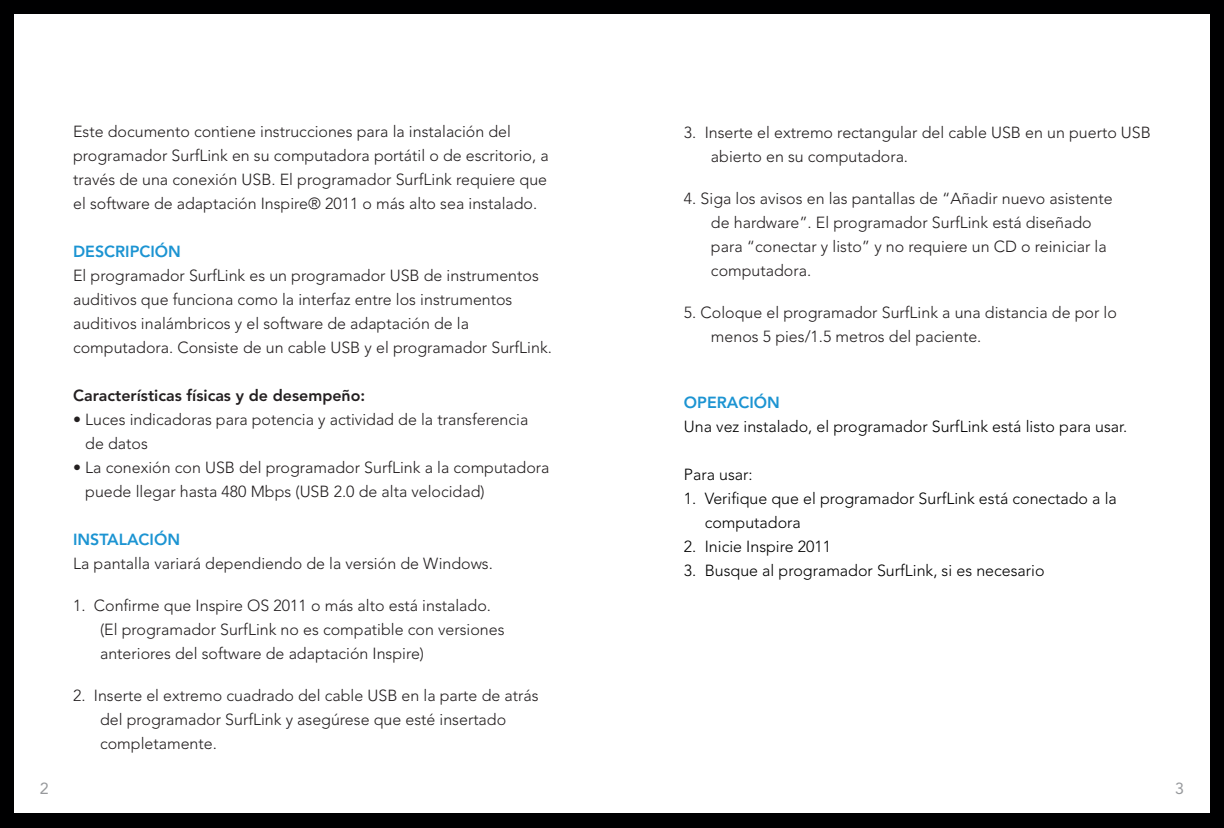
<style>
.page{position:relative;width:1224px;height:828px;background:#fff}
.page>*{position:absolute;margin:0;border:0;box-sizing:border-box;transform-origin:0 0}
.t1{font:16px/24px "Avenir LT SLI Std Light";color:#231f20}
.t2{font:16px/24px "Avenir LT SLI Std Light";color:#000}
.t3{font:16px "Avenir LT SLI Std Heavy";color:#231f20}
.t4{font:16px "Avenir LT SLI Std Heavy";color:#1c94d2}
.t5{font:16px "Avenir LT SLI Std Roman";color:#97999c}
</style>
<div class="page">
<div style="left:0;top:0;width:612px;height:828px;background:#000001"></div>
<div style="left:15px;top:15px;width:597px;height:798px;background:#fff"></div>
<div style="left:612px;top:0;width:612px;height:828px;background:#000001"></div>
<div style="left:612px;top:15px;width:597px;height:798px;background:#fff"></div>
<p class="t1" style="left:73px;top:119px;width:477px">Este documento contiene instrucciones para la instalación del programador SurfLink en su computadora portátil o de escritorio, a través de una conexión USB. El programador SurfLink requiere que el software de adaptación Inspire® 2011 o más alto sea instalado.</p>
<p class="t4" style="left:73px;top:242px;width:109px">DESCRIPCIÓN</p>
<p class="t1" style="left:73px;top:263px;width:480px">El programador SurfLink es un programador USB de instrumentos auditivos que funciona como la interfaz entre los instrumentos auditivos inalámbricos y el software de adaptación de la computadora. Consiste de un cable USB y el programador SurfLink.</p>
<p class="t3" style="left:73px;top:386px;width:294px">Características físicas y de desempeño:</p>
<p class="t1" style="left:85px;top:407px;width:445px;text-indent:-12px">• Luces indicadoras para potencia y actividad de la transferencia de datos</p>
<p class="t1" style="left:85px;top:455px;width:466px;text-indent:-12px">• La conexión con USB del programador SurfLink a la computadora puede llegar hasta 480 Mbps (USB 2.0 de alta velocidad)</p>
<p class="t4" style="left:73px;top:530px;width:108px">INSTALACIÓN</p>
<p class="t1" style="left:73px;top:551px;width:421px">La pantalla variará dependiendo de la versión de Windows.</p>
<p class="t1" style="left:100px;top:593px;width:406px;text-indent:-27px">1. Confirme que Inspire OS 2011 o más alto está instalado. (El programador SurfLink no es compatible con versiones anteriores del software de adaptación Inspire)</p>
<p class="t1" style="left:100px;top:683px;width:440px;text-indent:-27px">2. Inserte el extremo cuadrado del cable USB en la parte de atrás del programador SurfLink y asegúrese que esté insertado completamente.</p>
<p class="t1" style="left:711px;top:121px;width:441px;text-indent:-27px">3. Inserte el extremo rectangular del cable USB en un puerto USB abierto en su computadora.</p>
<p class="t1" style="left:711px;top:187px;width:403px;text-indent:-27px">4. Siga los avisos en las pantallas de “Añadir nuevo asistente de hardware”. El programador SurfLink está diseñado para “conectar y listo” y no requiere un CD o reiniciar la computadora.</p>
<p class="t1" style="left:711px;top:301px;width:407px;text-indent:-27px">5. Coloque el programador SurfLink a una distancia de por lo menos 5 pies/1.5 metros del paciente.</p>
<p class="t4" style="left:684px;top:393px;width:97px">OPERACIÓN</p>
<p class="t2" style="left:684px;top:415px;width:445px">Una vez instalado, el programador SurfLink está listo para usar.</p>
<p class="t2" style="left:684px;top:463px;width:70px">Para usar:</p>
<p class="t2" style="left:705px;top:487px;width:414px;text-indent:-21px">1. Verifique que el programador SurfLink está conectado a la computadora</p>
<p class="t2" style="left:684px;top:535px;width:149px">2. Inicie Inspire 2011</p>
<p class="t2" style="left:684px;top:559px;width:362px">3. Busque al programador SurfLink, si es necesario</p>
<p class="t5" style="left:40px;top:779px;width:10px">2</p>
<p class="t5" style="left:1175px;top:779px;width:10px">3</p>
</div>
